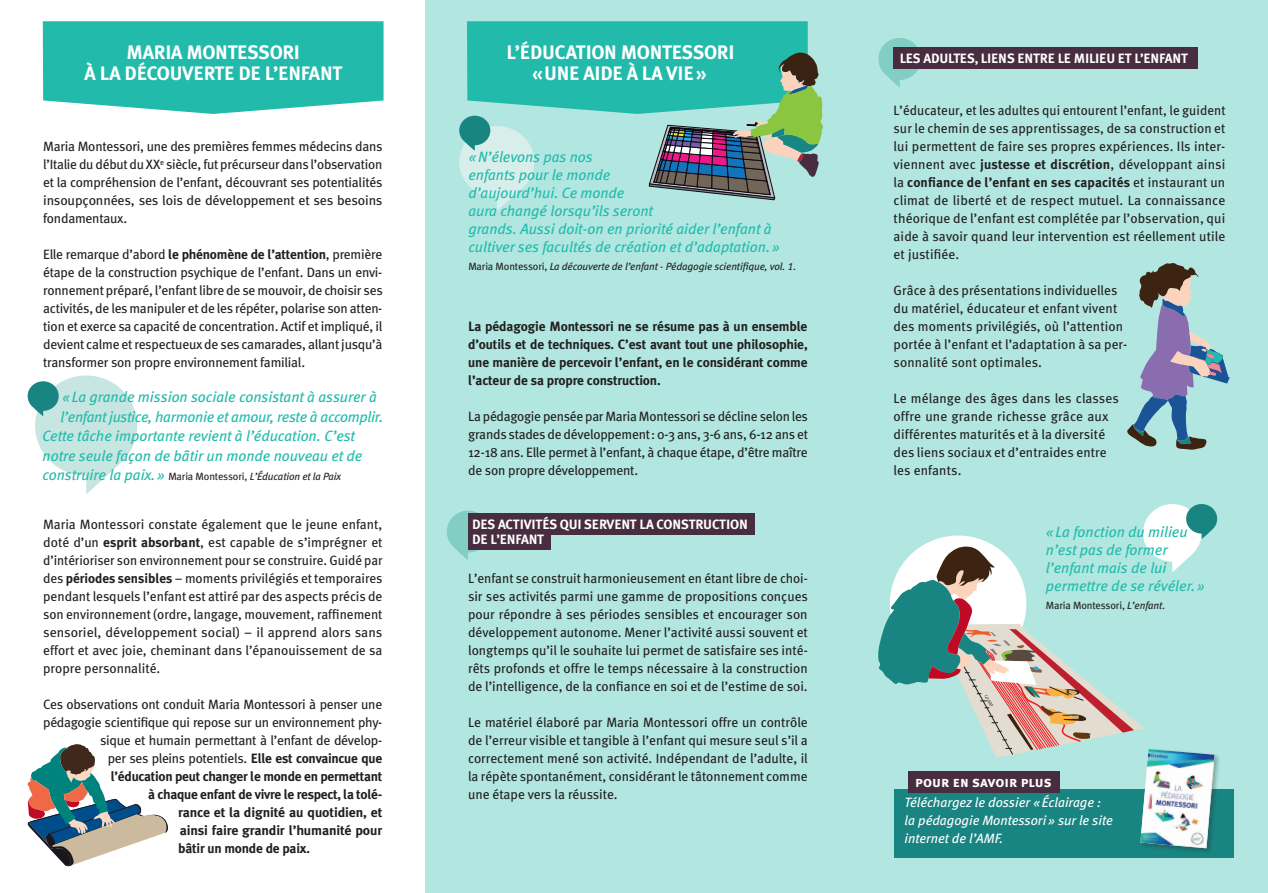
<style>
.page{position:relative;width:1268px;height:893px;background:#fff}
.page>*{position:absolute;margin:0;border:0;box-sizing:border-box;transform-origin:0 0}
.titre_inter{font:700 19.5px/21px "Meta Plus";letter-spacing:-.015em;color:#fff;text-align:center}
.exergue{font:italic 15px/18px "Meta";color:#22bbab}
.exergue-2{font:italic 15px "Meta";letter-spacing:-.02em;color:#22bbab}
.exergue-3{font:15px "Meta Plus Bold Caps";color:#fff}
.courant_2{font:13.5px/18px "Meta";color:#231f20;text-align:justify}
.courant_2-2{font:700 13.5px/18px "Meta Plus";letter-spacing:-.015em;color:#231f20;text-align:justify}
.courant_2-3{font:13.5px "Meta";letter-spacing:-.02em;color:#231f20}
.intertire{font:700 13.5px/15px "Meta Plus";letter-spacing:-.015em;color:#fff}
.exergue-4{font:italic 13.5px/18px "Meta";color:#fff}
.exergue-5{font:italic 10.5px "Meta Book LF";letter-spacing:-.01em;color:#231f20}
.exergue-6{font:10.5px "Meta Book LF";letter-spacing:-.01em;color:#231f20}
.s1{font-family:"Meta Plus";font-weight:700}
.s2{font-family:"Meta";font-size:15px;color:#22bbab}
.s3{font-style:normal}
.s4{font-style:italic}
</style>
<div class="page">
<div style="left:425px;top:0;width:425px;height:893px;background:#b1e7e0"></div>
<div style="left:850px;top:0;width:417px;height:893px;background:#b1e7e0"></div>
<div style="left:893px;top:789px;width:340px;height:69px;background:#198582"></div>
<svg style="left:446px;top:511px;width:43px;height:49px"></svg>
<svg style="left:878px;top:38px;width:42px;height:50px"></svg>
<svg style="left:43px;top:21px;width:340px;height:93px;background:#32c0b1"></svg>
<div style="left:468px;top:513px;width:286px;height:22px;background:#482c3f"></div>
<div style="left:468px;top:530px;width:83px;height:19px;background:#482c3f"></div>
<div style="left:893px;top:48px;width:304px;height:21px;background:#482c3f"></div>
<svg style="left:459px;top:21px;width:364px;height:190px"></svg>
<svg style="left:28px;top:375px;width:109px;height:119px"></svg>
<svg style="left:1127px;top:263px;width:102px;height:187px"></svg>
<svg style="left:28px;top:744px;width:140px;height:123px"></svg>
<div style="left:1138px;top:748px;width:82px;height:106px;background:#231f20;opacity:.3"></div>
<svg style="left:878px;top:504px;width:338px;height:344px"></svg>
<p class="titre_inter" style="left:85px;top:42px;width:259px">MARIA MONTESSORI<br>À LA DÉCOUVERTE DE L’ENFANT</p>
<p class="titre_inter" style="left:506px;top:42px;width:229px">L’ÉDUCATION MONTESSORI</p>
<p class="titre_inter" style="left:532px;top:63px;width:176px">«UNE AIDE À LA VIE»</p>
<p class="courant_2" style="left:43px;top:137px;width:341px">Maria Montessori, une des premières femmes médecins dans l’Italie du début du XX<sup>e</sup> siècle, fut précurseur dans l’observation et la compréhension de l’enfant, découvrant ses potentialités insoupçonnées, ses lois de développement et ses besoins fondamentaux.</p>
<p class="courant_2" style="left:43px;top:245px;width:341px">Elle remarque d’abord <span class="s1">le phénomène de l’attention</span>, première étape de la construction psychique de l’enfant. Dans un envi&shy;ronnement préparé, l’enfant libre de se mouvoir, de choisir ses activités, de les manipuler et de les répéter, polarise son atten&shy;tion et exerce sa capacité de concentration. Actif et impliqué, il devient calme et respectueux de ses camarades, allant jusqu’à transformer son propre environnement familial.</p>
<p class="exergue" style="left:62px;top:388px;width:316px">«La grande mission sociale consistant à assurer à</p>
<p class="exergue-2" style="left:61px;top:407px;width:324px">l’enfant justice, harmonie et amour, reste à accomplir.</p>
<p class="exergue" style="left:43px;top:427px;width:314px">Cette tâche importante revient à l’éducation. C’est</p>
<p class="exergue" style="left:43px;top:446px;width:321px">notre seule façon de bâtir un monde nouveau et de</p>
<p class="exergue-5" style="left:43px;top:470px;width:300px"><span class="s2">construire la paix.»</span> <span class="s3">Maria Montessori,</span> L’Éducation et la Paix</p>
<p class="courant_2" style="left:43px;top:515px;width:341px">Maria Montessori constate également que le jeune enfant, doté d’un <span class="s1">esprit absorbant</span>, est capable de s’imprégner et d’intérioriser son environnement pour se construire. Guidé par des <span class="s1">périodes sensibles</span> – moments privilégiés et temporaires pendant lesquels l’enfant est attiré par des aspects précis de son environnement (ordre, langage, mouvement, raffinement sensoriel, développement social) – il apprend alors sans effort et avec joie, cheminant dans l’épanouissement de sa propre personnalité.</p>
<p class="courant_2-3" style="left:43px;top:696px;width:340px">Ces observations ont conduit Maria Montessori à penser une</p>
<p class="courant_2-3" style="left:43px;top:714px;width:340px">pédagogie scientifique qui repose sur un environnement phy-</p>
<p class="courant_2-3" style="left:100px;top:732px;width:284px">sique et humain permettant à l’enfant de dévelop-</p>
<p class="courant_2-3" style="left:108px;top:750px;width:276px">per ses pleins potentiels. <span class="s1">Elle est convaincue que</span></p>
<p class="courant_2-2" style="left:111px;top:767px;width:273px">l’éducation peut changer le monde en permettant</p>
<p class="courant_2-2" style="left:148px;top:785px;width:235px">à chaque enfant de vivre le respect, la tolé-</p>
<p class="courant_2-2" style="left:178px;top:803px;width:205px">rance et la dignité au quotidien, et</p>
<p class="courant_2-2" style="left:180px;top:821px;width:204px">ainsi faire grandir l’humanité pour</p>
<p class="courant_2-2" style="left:178px;top:839px;width:133px">bâtir un monde de paix.</p>
<p class="exergue" style="left:468px;top:147px;width:313px">«N’élevons pas nos<br>enfants pour le monde<br>d’aujourd’hui. Ce monde<br>aura changé lorsqu’ils seront<br>grands. Aussi doit-on en priorité aider l’enfant à cultiver ses facultés de création et d’adaptation.»</p>
<p class="exergue-5" style="left:468px;top:259px;width:329px"><span class="s3">Maria Montessori,</span> La découverte de l’enfant - Pédagogie scientifique, vol. 1.</p>
<p class="courant_2-2" style="left:468px;top:317px;width:341px">La pédagogie Montessori ne se résume pas à un ensemble d’outils et de techniques. C’est avant tout une philosophie, une manière de percevoir l’enfant, en le considérant comme l’acteur de sa propre construction.</p>
<p class="courant_2" style="left:468px;top:406px;width:341px">La pédagogie pensée par Maria Montessori se décline selon les grands stades de développement: 0-3 ans, 3-6 ans, 6-12 ans et 12-18 ans. Elle permet à l’enfant, à chaque étape, d’être maître de son propre développement.</p>
<p class="intertire" style="left:472px;top:517px;width:277px">DES ACTIVITÉS QUI SERVENT LA CONSTRUCTION<br>DE L’ENFANT</p>
<p class="courant_2" style="left:468px;top:568px;width:341px">L’enfant se construit harmonieusement en étant libre de choi&shy;sir ses activités parmi une gamme de propositions conçues pour répondre à ses périodes sensibles et encourager son développement autonome. Mener l’activité aussi souvent et longtemps qu’il le souhaite lui permet de satisfaire ses inté&shy;rêts profonds et offre le temps nécessaire à la construction de l’intelligence, de la confiance en soi et de l’estime de soi.</p>
<p class="courant_2" style="left:468px;top:712px;width:341px">Le matériel élaboré par Maria Montessori offre un contrôle de l’erreur visible et tangible à l’enfant qui mesure seul s’il a correctement mené son activité. Indépendant de l’adulte, il la répète spontanément, considérant le tâtonnement comme une étape vers la réussite.</p>
<p class="intertire" style="left:899px;top:51px;width:290px">LES ADULTES, LIENS ENTRE LE MILIEU ET L’ENFANT</p>
<p class="courant_2" style="left:893px;top:100px;width:333px">L’éducateur, et les adultes qui entourent l’enfant, le guident sur le chemin de ses apprentissages, de sa construction et lui permettent de faire ses propres expériences. Ils inter&shy;viennent avec <span class="s1">justesse et discrétion</span>, développant ainsi la <span class="s1">confiance de l’enfant en ses capacités</span> et instaurant un climat de liberté et de respect mutuel. La connaissance théorique de l’enfant est complétée par l’observation, qui aide à savoir quand leur intervention est réellement utile et justifiée.</p>
<p class="courant_2" style="left:893px;top:280px;width:235px;text-align:left">Grâce à des présentations individuelles du matériel, éducateur et enfant vivent des moments privilégiés, où l’attention portée à l’enfant et l’adaptation à sa per&shy;sonnalité sont optimales.</p>
<p class="courant_2" style="left:893px;top:388px;width:227px;text-align:left">Le mélange des âges dans les classes offre une grande richesse grâce aux différentes maturités et à la diversité des liens sociaux et d’entraides entre les enfants.</p>
<p class="exergue" style="left:1045px;top:522px;width:161px">«La fonction du milieu n’est pas de former l’enfant mais de lui permettre de se révéler.»</p>
<p class="exergue-6" style="left:1045px;top:599px;width:121px">Maria Montessori, <span class="s4">L’enfant</span>.</p>
<p class="exergue-3" style="left:914px;top:773px;width:138px">pour en savoir plus</p>
<p class="exergue-4" style="left:904px;top:793px;width:210px">Téléchargez le dossier «Éclairage : la pédagogie Montessori» sur le site internet de l’AMF.</p>
</div>
